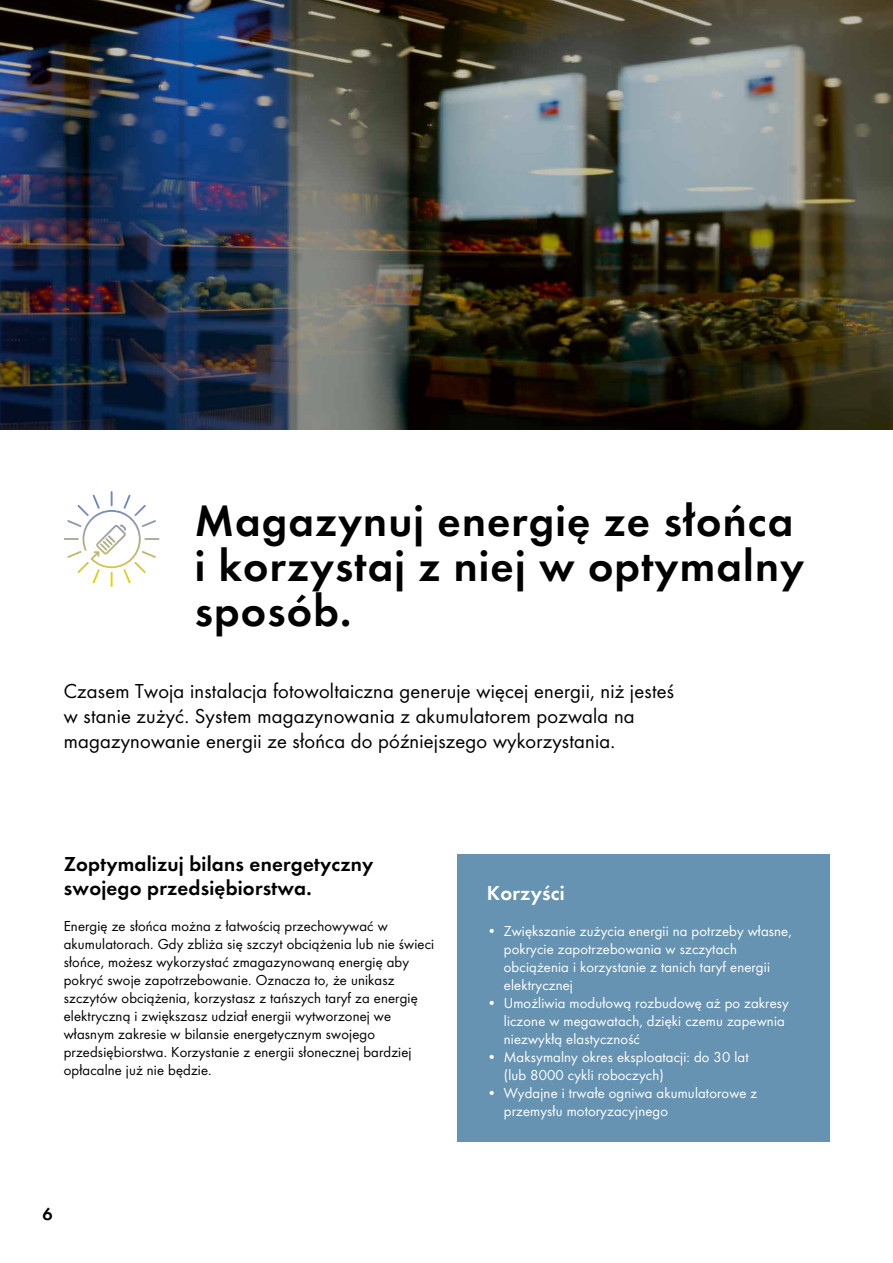
<style>
.page{position:relative;width:893px;height:1263px;background:#fff}
.page>*{position:absolute;margin:0;border:0;box-sizing:border-box;transform-origin:0 0}
.t1{font:600 45px/45px "SMA Futura Global";letter-spacing:.025em;color:#000}
.t2{font:21px/24.8px "SMA Futura Global";letter-spacing:.01em;color:#000}
.t3{font:600 21px/24.8px "SMA Futura Global";letter-spacing:.01em;color:#000}
.t4{font:600 21px "SMA Futura Global";letter-spacing:.01em;color:#fff}
.t5{font:600 18px "SMA Futura Global";color:#000}
.t6{font:15px/18px "SMA Futura Global";letter-spacing:.01em;color:#000}
.t7{font:15px/18px "SMA Futura Global";letter-spacing:.01em;color:#fff}
</style>
<div class="page">
<svg style="left:64px;top:491px;width:95px;height:77px"></svg>
<div style="left:457px;top:855px;width:372px;height:287px;background:#6693b2"></div>
<img style="left:0;top:0;width:893px;height:429px">
<h1 class="t1" style="left:195px;top:497px;width:611px">Magazynuj energię ze słońca i korzystaj z niej w optymalny sposób.</h1>
<h2 class="t2" style="left:64px;top:679px;width:612px">Czasem Twoja instalacja fotowoltaiczna generuje więcej energii, niż jesteś w stanie zużyć. System magazynowania z akumulatorem pozwala na magazynowanie energii ze słońca do późniejszego wykorzystania.</h2>
<h2 class="t3" style="left:64px;top:851px;width:311px">Zoptymalizuj bilans energetyczny swojego przedsiębiorstwa.</h2>
<p class="t6" style="left:64px;top:917px;width:372px">Energię ze słońca można z łatwością przechowywać w akumulatorach. Gdy zbliża się szczyt obciążenia lub nie świeci słońce, możesz wykorzystać zmagazynowaną energię aby pokryć swoje zapotrzebowanie. Oznacza to, że unikasz szczytów obciążenia, korzystasz z tańszych taryf za energię elektryczną i zwiększasz udział energii wytworzonej we własnym zakresie w bilansie energetycznym swojego przedsiębiorstwa. Korzystanie z energii słonecznej bardziej opłacalne już nie będzie.</p>
<p class="t5" style="left:43px;top:1204px;width:12px">6</p>
<h2 class="t4" style="left:487px;top:881px;width:79px">Korzyści</h2>
<p class="t7" style="left:504px;top:922px;width:289px;text-indent:-17px">• Zwiększanie zużycia energii na potrzeby własne, pokrycie zapotrzebowania w szczytach obciążenia i korzystanie z tanich taryf energii elektrycznej</p>
<p class="t7" style="left:504px;top:994px;width:287px;text-indent:-17px">• Umożliwia modułową rozbudowę aż po zakresy liczone w megawatach, dzięki czemu zapewnia niezwykłą elastyczność</p>
<p class="t7" style="left:504px;top:1048px;width:246px;text-indent:-17px">• Maksymalny okres eksploatacji: do 30 lat (lub 8000 cykli roboczych)</p>
<p class="t7" style="left:504px;top:1084px;width:255px;text-indent:-17px">• Wydajne i trwałe ogniwa akumulatorowe z przemysłu motoryzacyjnego</p>
</div>
